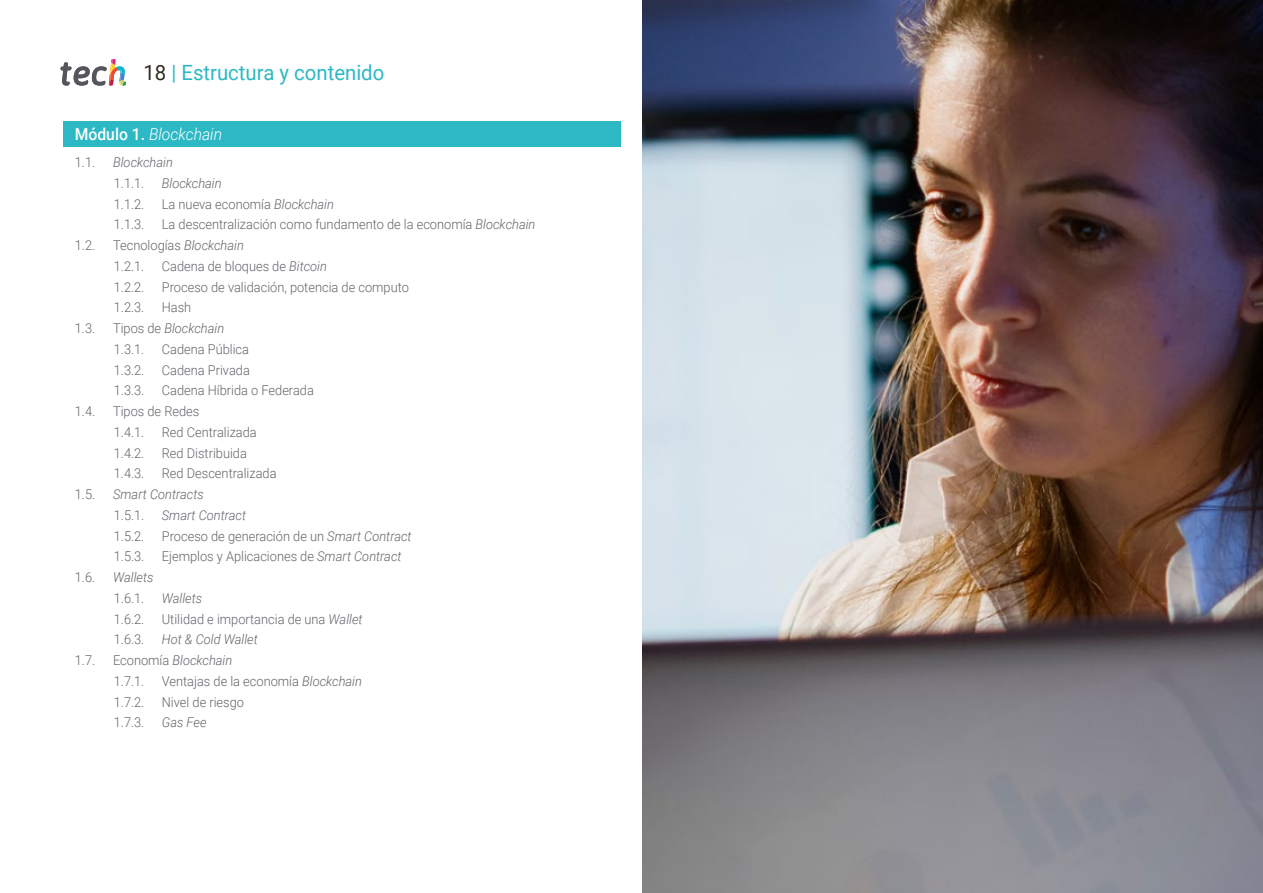
<style>
.page{position:relative;width:1263px;height:893px;background:#fff}
.page>*{position:absolute;margin:0;border:0;box-sizing:border-box;transform-origin:0 0}
.t1{font:21px "Roboto";color:#2db8c5}
.t2{font:italic 300 16.5px "Roboto";color:#fff;scale:.95 1}
.t3{font:300 13.5px/20.7px "Roboto";color:#61646a;scale:.95 1}
.t4{font:italic 300 13.5px "Roboto";color:#61646a;scale:.95 1}
.s1{color:#312e20}
.s2{font-weight:500;font-style:normal}
.s3{font-style:italic}
</style>
<div class="page">
<img style="left:642px;top:0;width:621px;height:893px">
<div style="left:64px;top:121px;width:557px;height:25px;background:#2db8c5"></div>
<svg style="left:61px;top:59px;width:65px;height:27px"></svg>
<h1 class="t1" style="left:144px;top:57px;width:242px"><span class="s1">18</span> | Estructura y contenido</h1>
<p class="t2" style="left:75px;top:123px;width:157px"><span class="s2">Módulo 1.</span> Blockchain</p>
<p class="t3" style="left:75px;top:151px;width:23px">1.1.</p>
<p class="t4" style="left:113px;top:153px;width:65px">Blockchain</p>
<p class="t3" style="left:114px;top:172px;width:34px">1.1.1.</p>
<p class="t4" style="left:162px;top:174px;width:65px">Blockchain</p>
<p class="t3" style="left:114px;top:193px;width:34px">1.1.2.</p>
<p class="t3" style="left:162px;top:193px;width:183px">La nueva economía <span class="s3">Blockchain</span></p>
<p class="t3" style="left:114px;top:214px;width:34px">1.1.3.</p>
<p class="t3" style="left:162px;top:214px;width:395px">La descentralización como fundamento de la economía <span class="s3">Blockchain</span></p>
<p class="t3" style="left:75px;top:234px;width:23px">1.2.</p>
<p class="t3" style="left:113px;top:234px;width:139px">Tecnologías <span class="s3">Blockchain<br></span>1.2.1.</p>
<p class="t3" style="left:162px;top:255px;width:175px">Cadena de bloques de <span class="s3">Bitcoin</span></p>
<p class="t3" style="left:114px;top:276px;width:34px">1.2.2.</p>
<p class="t3" style="left:162px;top:276px;width:262px">Proceso de validación, potencia de computo</p>
<p class="t3" style="left:114px;top:297px;width:34px">1.2.3.</p>
<p class="t3" style="left:162px;top:297px;width:33px">Hash</p>
<p class="t3" style="left:75px;top:317px;width:23px">1.3.</p>
<p class="t3" style="left:113px;top:317px;width:119px">Tipos de <span class="s3">Blockchain<br></span>1.3.1.</p>
<p class="t3" style="left:162px;top:338px;width:93px">Cadena Pública</p>
<p class="t3" style="left:114px;top:359px;width:34px">1.3.2.</p>
<p class="t3" style="left:162px;top:359px;width:94px">Cadena Privada</p>
<p class="t3" style="left:114px;top:380px;width:34px">1.3.3.</p>
<p class="t3" style="left:162px;top:380px;width:162px">Cadena Híbrida o Federada</p>
<p class="t3" style="left:75px;top:400px;width:23px">1.4.</p>
<p class="t3" style="left:113px;top:400px;width:92px">Tipos de Redes<br>1.4.1.</p>
<p class="t3" style="left:162px;top:421px;width:101px">Red Centralizada</p>
<p class="t3" style="left:114px;top:442px;width:34px">1.4.2.</p>
<p class="t3" style="left:162px;top:442px;width:91px">Red Distribuida</p>
<p class="t3" style="left:114px;top:463px;width:34px">1.4.3.</p>
<p class="t3" style="left:162px;top:463px;width:122px">Red Descentralizada</p>
<p class="t3" style="left:75px;top:483px;width:23px">1.5.</p>
<p class="t4" style="left:113px;top:485px;width:97px">Smart Contracts</p>
<p class="t3" style="left:114px;top:504px;width:34px">1.5.1.</p>
<p class="t4" style="left:162px;top:506px;width:90px">Smart Contract</p>
<p class="t3" style="left:114px;top:525px;width:34px">1.5.2.</p>
<p class="t3" style="left:162px;top:525px;width:264px">Proceso de generación de un <span class="s3">Smart Contract</span></p>
<p class="t3" style="left:114px;top:546px;width:34px">1.5.3.</p>
<p class="t3" style="left:162px;top:546px;width:254px">Ejemplos y Aplicaciones de <span class="s3">Smart Contract</span></p>
<p class="t3" style="left:75px;top:566px;width:23px">1.6.</p>
<p class="t4" style="left:113px;top:568px;width:44px">Wallets</p>
<p class="t3" style="left:114px;top:587px;width:34px">1.6.1.</p>
<p class="t4" style="left:162px;top:589px;width:44px">Wallets</p>
<p class="t3" style="left:114px;top:608px;width:34px">1.6.2.</p>
<p class="t3" style="left:162px;top:608px;width:213px">Utilidad e importancia de una <span class="s3">Wallet</span></p>
<p class="t3" style="left:114px;top:629px;width:34px">1.6.3.</p>
<p class="t4" style="left:162px;top:630px;width:102px">Hot &amp; Cold Wallet</p>
<p class="t3" style="left:75px;top:649px;width:23px">1.7.</p>
<p class="t3" style="left:113px;top:649px;width:127px">Economía <span class="s3">Blockchain<br></span>1.7.1.</p>
<p class="t3" style="left:162px;top:670px;width:212px">Ventajas de la economía <span class="s3">Blockchain</span></p>
<p class="t3" style="left:114px;top:691px;width:34px">1.7.2.</p>
<p class="t3" style="left:162px;top:691px;width:88px">Nivel de riesgo</p>
<p class="t3" style="left:114px;top:712px;width:34px">1.7.3.</p>
<p class="t4" style="left:162px;top:713px;width:48px">Gas Fee</p>
</div>
